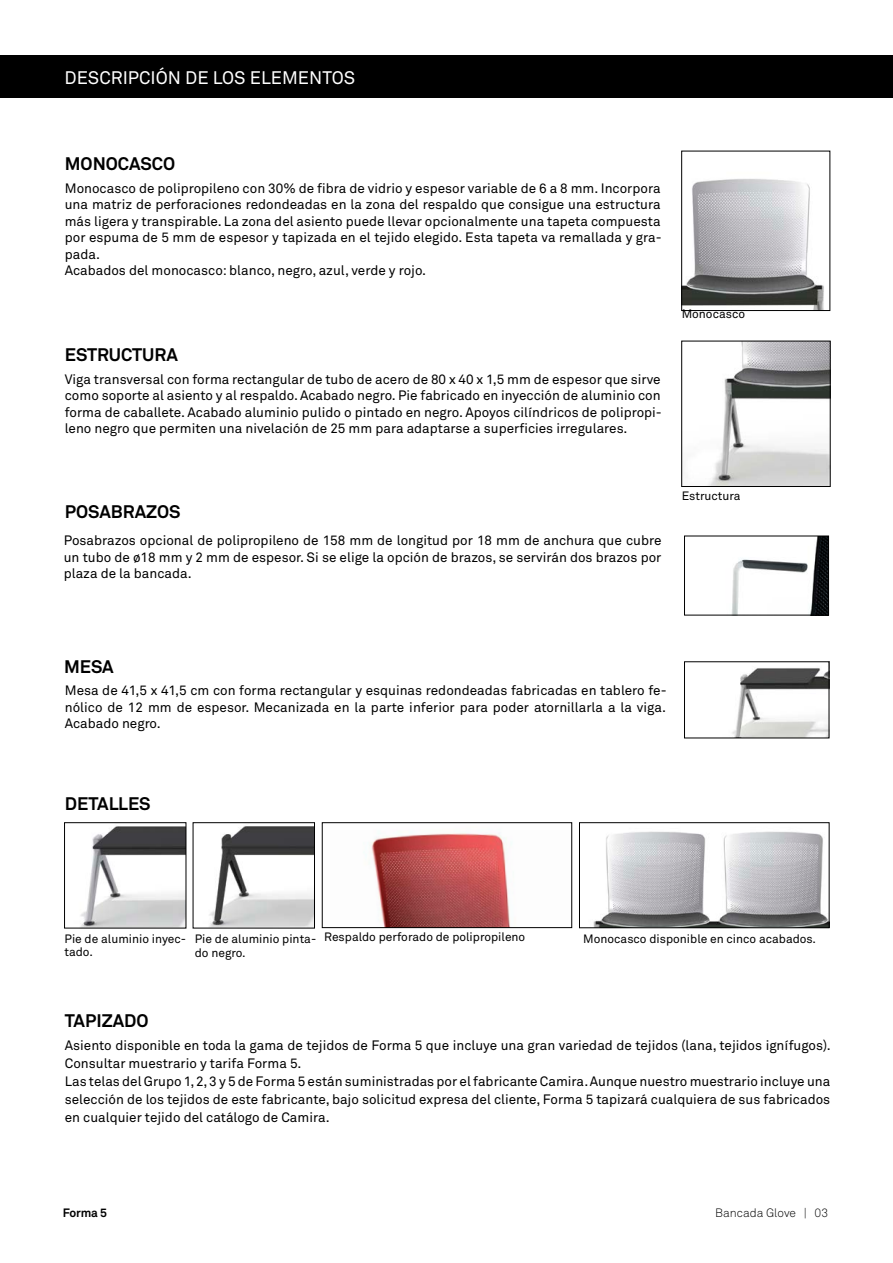
<style>
.page{position:relative;width:893px;height:1263px;background:#fff}
.page>*{position:absolute;margin:0;border:0;box-sizing:border-box;transform-origin:0 0}
.t1{font:700 18px "Akkurat";color:#000}
.t2{font:18px "Akkurat";color:#fff}
.t3{font:13.5px/16.5px "Akkurat";color:#000;text-align:justify}
.t4{font:12px/13.5px "Akkurat";color:#000}
.t5{font:300 12px "Akkurat";color:#000}
.t6{font:700 12px "Akkurat";letter-spacing:-.02em;color:#000}
</style>
<div class="page">
<div style="left:0;top:55px;width:893px;height:43px;background:#000"></div>
<img style="left:683px;top:179px;width:141px;height:130px">
<div style="left:681px;top:151px;width:149px;height:160px;border:1px solid #000"></div>
<img style="left:593px;top:831px;width:234px;height:95px">
<div style="left:579px;top:822px;width:250px;height:106px;border:1px solid #000"></div>
<img style="left:80px;top:826px;width:104px;height:100px">
<div style="left:64px;top:822px;width:122px;height:106px;border:1px solid #000"></div>
<img style="left:209px;top:826px;width:104px;height:100px">
<div style="left:193px;top:822px;width:122px;height:106px;border:1px solid #000"></div>
<img style="left:371px;top:833px;width:141px;height:93px">
<div style="left:322px;top:822px;width:250px;height:106px;border:1px solid #000"></div>
<img style="left:708px;top:343px;width:120px;height:142px">
<div style="left:681px;top:341px;width:149px;height:146px;border:1px solid #000"></div>
<img style="left:732px;top:538px;width:95px;height:75px">
<div style="left:684px;top:536px;width:145px;height:79px;border:1px solid #000"></div>
<img style="left:732px;top:668px;width:95px;height:68px">
<h1 class="t2" style="left:65px;top:66px;width:292px">DESCRIPCIÓN DE LOS ELEMENTOS</h1>
<h1 class="t1" style="left:65px;top:153px;width:112px">MONOCASCO</h1>
<p class="t3" style="left:65px;top:180px;width:598px;text-align:left">Monocasco de polipropileno con 30% de fibra de vidrio y espesor variable de 6 a 8 mm. Incorpora una matriz de perforaciones redondeadas en la zona del respaldo que consigue una estructura más ligera y transpirable. La zona del asiento puede llevar opcionalmente una tapeta compuesta por espuma de 5 mm de espesor y tapizada en el tejido elegido. Esta tapeta va remallada y gra&shy;pada.<br>Acabados del monocasco: blanco, negro, azul, verde y rojo.</p>
<h1 class="t1" style="left:65px;top:343px;width:115px">ESTRUCTURA</h1>
<p class="t3" style="left:65px;top:370px;width:598px">Viga transversal con forma rectangular de tubo de acero de 80 x 40 x 1,5 mm de espesor que sirve como soporte al asiento y al respaldo. Acabado negro. Pie fabricado en inyección de aluminio con forma de caballete. Acabado aluminio pulido o pintado en negro. Apoyos cilíndricos de polipropi&shy;leno negro que permiten una nivelación de 25 mm para adaptarse a superficies irregulares.</p>
<p class="t4" style="left:682px;top:307px;width:65px">Monocasco</p>
<h1 class="t1" style="left:65px;top:501px;width:117px">POSABRAZOS</h1>
<p class="t3" style="left:64px;top:532px;width:599px">Posabrazos opcional de polipropileno de 158 mm de longitud por 18 mm de anchura que cubre un tubo de ø18 mm y 2 mm de espesor. Si se elige la opción de brazos, se servirán dos brazos por plaza de la bancada.</p>
<p class="t4" style="left:682px;top:489px;width:60px">Estructura</p>
<h1 class="t1" style="left:64px;top:655px;width:51px">MESA</h1>
<p class="t3" style="left:65px;top:682px;width:603px">Mesa de 41,5 x 41,5 cm con forma rectangular y esquinas redondeadas fabricadas en tablero fe&shy;nólico de 12 mm de espesor. Mecanizada en la parte inferior para poder atornillarla a la viga.<br>Acabado negro.</p>
<h1 class="t1" style="left:65px;top:792px;width:87px">DETALLES</h1>
<p class="t4" style="left:324px;top:930px;width:203px">Respaldo perforado de polipropileno</p>
<p class="t4" style="left:64px;top:932px;width:123px">Pie de aluminio inyec&shy;tado.</p>
<p class="t4" style="left:195px;top:932px;width:123px">Pie de aluminio pinta&shy;do negro.</p>
<p class="t4" style="left:583px;top:932px;width:234px">Monocasco disponible en cinco acabados.</p>
<h1 class="t1" style="left:65px;top:1009px;width:85px">TAPIZADO</h1>
<p class="t3" style="left:65px;top:1035px;width:768px;line-height:18px;text-align:left">Asiento disponible en toda la gama de tejidos de Forma 5 que incluye una gran variedad de tejidos (lana, tejidos ignífugos).<br>Consultar muestrario y tarifa Forma 5.<br>Las telas del Grupo 1, 2, 3 y 5 de Forma 5 están suministradas por el fabricante Camira. Aunque nuestro muestrario incluye una selección de los tejidos de este fabricante, bajo solicitud expresa del cliente, Forma 5 tapizará cualquiera de sus fabricados en cualquier tejido del catálogo de Camira.</p>
<p class="t6" style="left:63px;top:1205px;width:46px">Forma 5</p>
<p class="t5" style="left:715px;top:1205px;width:114px">Bancada Glove | 03</p>
</div>
